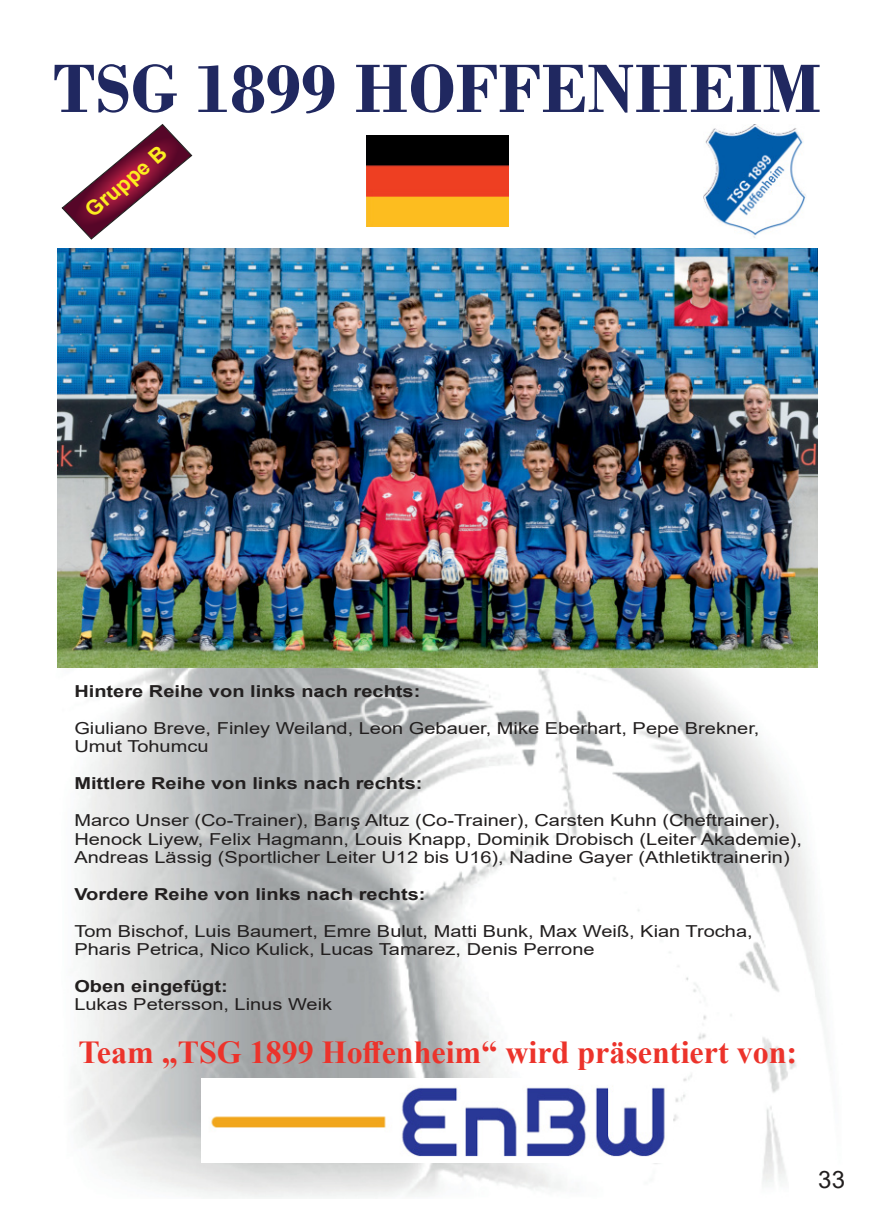
<style>
.page{position:relative;width:874px;height:1225px;background:#fff}
.page>*{position:absolute;margin:0;border:0;box-sizing:border-box;transform-origin:0 0}
.t1{font:700 72px "Bodoni";color:#202860}
.t2{font:700 32px "Times New Roman";color:#ec332b}
.t3{font:24px "Arial";color:#221f1f}
.t4{font:700 21px "Arial";color:#fbee20}
.t5{font:16.4px/18.4px "Arial";color:#221f1f;scale:1.21 1}
.t6{font:700 16.4px "Arial";color:#221f1f;scale:1.21 1}
</style>
<div class="page">
<img style="left:57px;top:382px;width:767px;height:816px">
<img style="left:366px;top:135px;width:142px;height:91px">
<svg style="left:61px;top:124px;width:132px;height:116px"></svg>
<img style="left:703px;top:125px;width:102px;height:113px">
<img style="left:57px;top:249px;width:760px;height:418px">
<img style="left:201px;top:1078px;width:471px;height:84px">
<h1 class="t1" style="left:53px;top:46px;width:769px">TSG 1899 HOFFENHEIM</h1>
<p class="t4" style="left:79px;top:201px;width:99px;rotate:-40deg">Gruppe B</p>
<p class="t6" style="left:74px;top:680px;width:287px">Hintere Reihe von links nach rechts:</p>
<p class="t5" style="left:74px;top:719px;width:567px">Giuliano Breve, Finley Weiland, Leon Gebauer, Mike Eberhart, Pepe Brekner,<br>Umut Tohumcu</p>
<p class="t6" style="left:74px;top:772px;width:289px">Mittlere Reihe von links nach rechts:</p>
<p class="t5" style="left:74px;top:811px;width:602px">Marco Unser (Co-Trainer), Barış Altuz (Co-Trainer), Carsten Kuhn (Cheftrainer),<br>Henock Liyew, Felix Hagmann, Louis Knapp, Dominik Drobisch (Leiter Akademie),<br>Andreas Lässig (Sportlicher Leiter U12 bis U16), Nadine Gayer (Athletiktrainerin)</p>
<p class="t6" style="left:74px;top:882px;width:291px">Vordere Reihe von links nach rechts:</p>
<p class="t5" style="left:74px;top:921px;width:562px">Tom Bischof, Luis Baumert, Emre Bulut, Matti Bunk, Max Weiß, Kian Trocha,<br>Pharis Petrica, Nico Kulick, Lucas Tamarez, Denis Perrone</p>
<p class="t6" style="left:74px;top:974px;width:128px">Oben eingefügt:</p>
<p class="t5" style="left:74px;top:995px;width:214px">Lukas Petersson, Linus Weik</p>
<h2 class="t2" style="left:78px;top:1029px;width:720px">Team „TSG 1899 Hoffenheim“ wird präsentiert von:</h2>
<h3 class="t3" style="left:817px;top:1163px;width:28px">33</h3>
</div>
